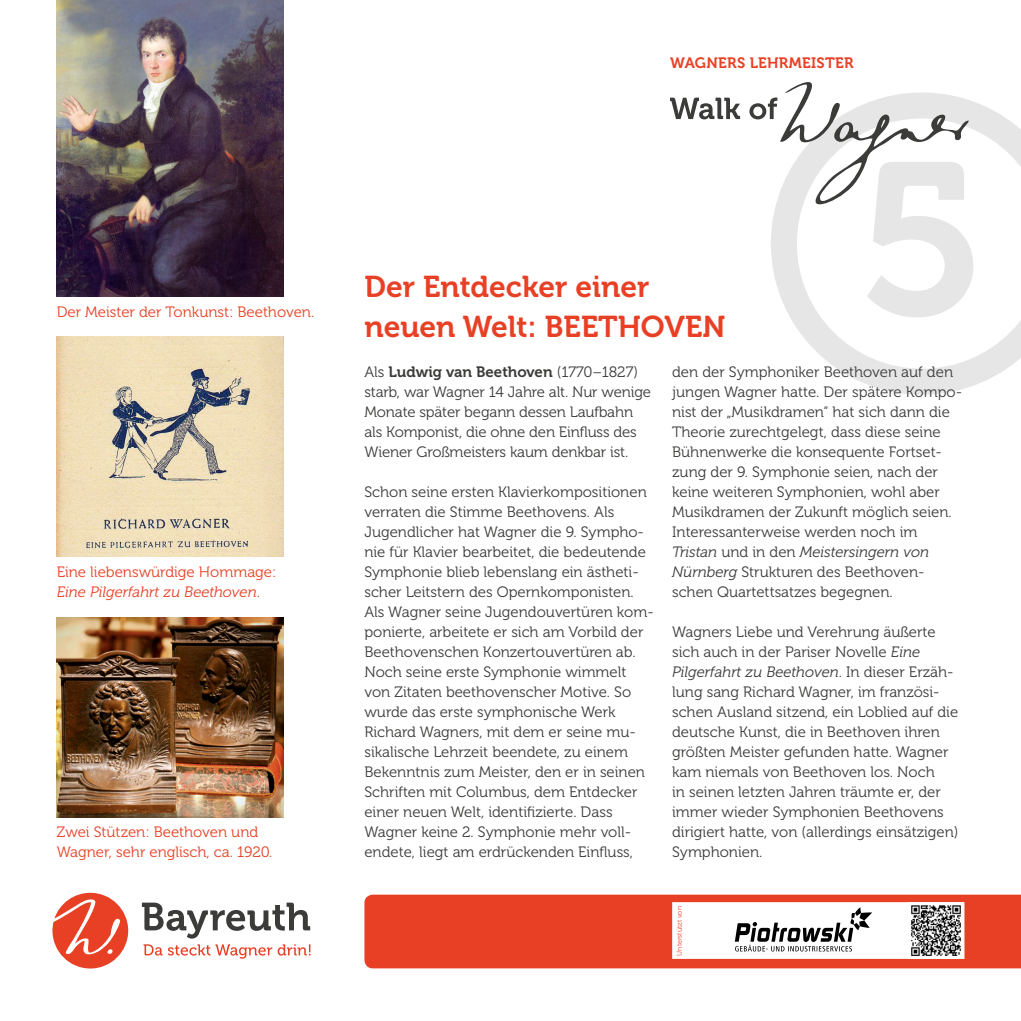
<style>
.page{position:relative;width:1021px;height:1021px;background:#fff}
.page>*{position:absolute;margin:0;border:0;box-sizing:border-box;transform-origin:0 0}
.t1{font:215px "Museo 700";color:#e6e6e6}
.t2{font:30px/40px "Museo 700";color:#e84025}
.t3{font:15px/20px "Museo 300";color:#3b3b3a}
.t4{font:15px/20px "Museo 300";color:#e84025}
.t5{font:15px "Museo 700";color:#3b3b3a}
.t6{font:15px "Museo 700";letter-spacing:.02em;color:#e84025}
.t7{font:7px "Museo 300";color:#e84025}
.s1{font-style:italic}
.s2{font-family:"Museo 300"}
</style>
<div class="page">
<svg style="left:771px;top:100px;width:249px;height:295px"></svg>
<div style="left:364px;top:894px;width:656px;height:74px;background:#e84025"></div>
<svg style="left:670px;top:900px;width:295px;height:60px"></svg>
<img style="left:57px;top:0;width:226px;height:297px">
<img style="left:57px;top:337px;width:226px;height:220px">
<img style="left:57px;top:617px;width:226px;height:200px">
<svg style="left:142px;top:902px;width:168px;height:36px"></svg>
<svg style="left:143px;top:944px;width:19px;height:11px"></svg>
<svg style="left:168px;top:944px;width:104px;height:14px"></svg>
<svg style="left:278px;top:944px;width:32px;height:11px"></svg>
<svg style="left:52px;top:892px;width:76px;height:76px"></svg>
<svg style="left:670px;top:98px;width:70px;height:21px"></svg>
<svg style="left:749px;top:82px;width:219px;height:124px"></svg>
<p class="t4" style="left:57px;top:302px;width:259px">Der Meister der Tonkunst: Beethoven.</p>
<p class="t4" style="left:57px;top:562px;width:221px">Eine liebenswürdige Hommage:<br><span class="s1">Eine Pilgerfahrt zu Beethoven</span>.</p>
<p class="t4" style="left:57px;top:822px;width:217px">Zwei Stützen: Beethoven und<br>Wagner, sehr englisch, ca. 1920.</p>
<p class="t6" style="left:670px;top:54px;width:185px">WAGNERS LEHRMEISTER</p>
<h1 class="t1" style="left:857px;top:121px;width:129px">5</h1>
<h2 class="t2" style="left:364px;top:267px;width:362px">Der Entdecker einer neuen Welt: BEETHOVEN</h2>
<p class="t5" style="left:364px;top:363px;width:275px"><span class="s2">Als</span> Ludwig van Beethoven <span class="s2">(1770–1827)</span></p>
<p class="t3" style="left:672px;top:362px;width:291px">den der Symphoniker Beethoven auf den jungen Wagner hatte. Der spätere Kompo&shy;nist der „Musikdramen“ hat sich dann die Theorie zurechtgelegt, dass diese seine Bühnenwerke die konsequente Fortset&shy;zung der 9. Symphonie seien, nach der keine weiteren Symphonien, wohl aber Musikdramen der Zukunft möglich seien.<br>Interessanterweise werden noch im <span class="s1">Tristan</span> und in den <span class="s1">Meistersingern von Nürnberg</span> Strukturen des Beethoven&shy;schen Quartettsatzes begegnen.</p>
<p class="t3" style="left:672px;top:622px;width:288px">Wagners Liebe und Verehrung äußerte sich auch in der Pariser Novelle <span class="s1">Eine Pilgerfahrt zu Beethoven</span>. In dieser Erzäh&shy;lung sang Richard Wagner, im französi&shy;schen Ausland sitzend, ein Loblied auf die deutsche Kunst, die in Beethoven ihren größten Meister gefunden hatte. Wagner kam niemals von Beethoven los. Noch<br>in seinen letzten Jahren träumte er, der immer wieder Symphonien Beethovens dirigiert hatte, von (allerdings einsätzigen)<br>Symphonien.</p>
<p class="t3" style="left:364px;top:382px;width:288px">starb, war Wagner 14 Jahre alt. Nur wenige Monate später begann dessen Laufbahn als Komponist, die ohne den Einfluss des Wiener Großmeisters kaum denkbar ist.</p>
<p class="t3" style="left:364px;top:482px;width:291px">Schon seine ersten Klavierkompositionen verraten die Stimme Beethovens. Als Jugendlicher hat Wagner die 9. Sympho&shy;nie für Klavier bearbeitet, die bedeutende Symphonie blieb lebenslang ein ästheti&shy;scher Leitstern des Opernkomponisten.<br>Als Wagner seine Jugendouvertüren kom&shy;ponierte, arbeitete er sich am Vorbild der Beethovenschen Konzertouvertüren ab.<br>Noch seine erste Symphonie wimmelt von Zitaten beethovenscher Motive. So wurde das erste symphonische Werk Richard Wagners, mit dem er seine mu&shy;sikalische Lehrzeit beendete, zu einem Bekenntnis zum Meister, den er in seinen Schriften mit Columbus, dem Entdecker einer neuen Welt, identifizierte. Dass Wagner keine 2. Symphonie mehr voll&shy;endete, liegt am erdrückenden Einfluss,</p>
<p class="t7" style="left:675px;top:955px;width:51px;rotate:-90deg">Unterstützt von</p>
</div>
